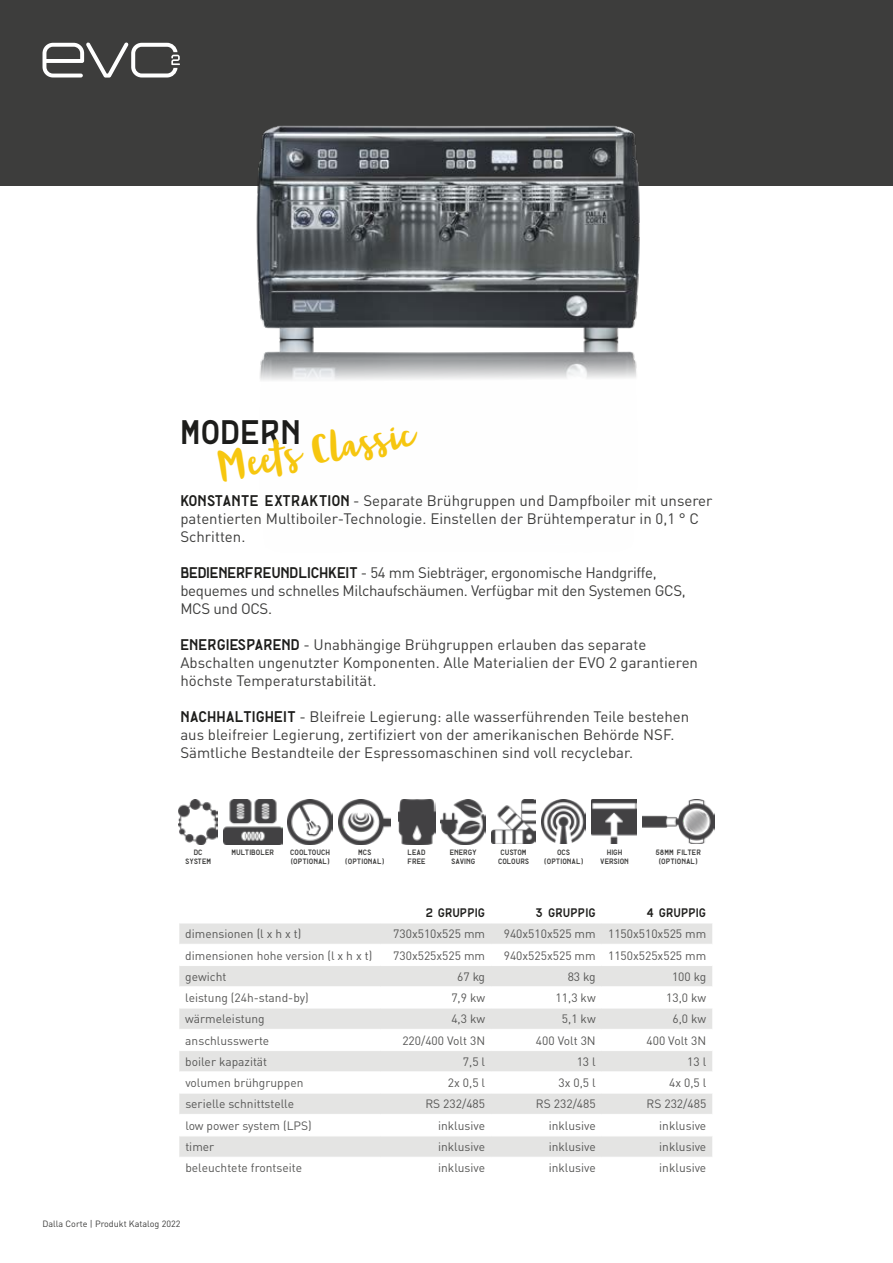
<style>
.page{position:relative;width:893px;height:1263px;background:#fff}
.page>*{position:absolute;margin:0;border:0;box-sizing:border-box;transform-origin:0 0}
.t1{font:33px "Blog Script";color:#f7c70f}
.t2{font:600 condensed 33px "Dalla Corte";color:#1d1d1b}
.t3{font:15px/18px "DIN Pro";color:#3d3d3c}
.t4{font:15px/18px "DIN Pro";letter-spacing:-.02em;color:#3d3d3c}
.t5{font:12px "DIN Pro";color:#575756}
.t6{font:600 condensed 12px "Dalla Corte";color:#1d1d1b}
.t7{font:9px "DIN Pro";color:#3d3d3c}
.t8{font:600 condensed 7.5px/9px "Dalla Corte";color:#3d3d3c;text-align:center}
.s1{font-family:"Dalla Corte";font-weight:600;font-stretch:condensed;color:#1d1d1b}
</style>
<div class="page">
<div style="left:0;top:0;width:893px;height:185px;background:#3d3d3c"></div>
<svg style="left:179px;top:924px;width:533px;height:233px;fill:#e4e4e3"></svg>
<hr style="left:179px;top:944px;width:202px;height:1px;background:#fff">
<hr style="left:381px;top:944px;width:110px;height:1px;background:#fff">
<hr style="left:491px;top:944px;width:111px;height:1px;background:#fff">
<hr style="left:602px;top:944px;width:110px;height:1px;background:#fff">
<hr style="left:179px;top:965px;width:202px;height:1px;background:#fff">
<hr style="left:381px;top:965px;width:110px;height:1px;background:#fff">
<hr style="left:491px;top:965px;width:111px;height:1px;background:#fff">
<hr style="left:602px;top:965px;width:110px;height:1px;background:#fff">
<hr style="left:179px;top:986px;width:202px;height:1px;background:#fff">
<hr style="left:381px;top:986px;width:110px;height:1px;background:#fff">
<hr style="left:491px;top:986px;width:111px;height:1px;background:#fff">
<hr style="left:602px;top:986px;width:110px;height:1px;background:#fff">
<hr style="left:179px;top:1008px;width:202px;height:1px;background:#fff">
<hr style="left:381px;top:1008px;width:110px;height:1px;background:#fff">
<hr style="left:491px;top:1008px;width:111px;height:1px;background:#fff">
<hr style="left:602px;top:1008px;width:110px;height:1px;background:#fff">
<hr style="left:179px;top:1029px;width:202px;height:1px;background:#fff">
<hr style="left:381px;top:1029px;width:110px;height:1px;background:#fff">
<hr style="left:491px;top:1029px;width:111px;height:1px;background:#fff">
<hr style="left:602px;top:1029px;width:110px;height:1px;background:#fff">
<hr style="left:179px;top:1050px;width:202px;height:1px;background:#fff">
<hr style="left:381px;top:1050px;width:110px;height:1px;background:#fff">
<hr style="left:491px;top:1050px;width:111px;height:1px;background:#fff">
<hr style="left:602px;top:1050px;width:110px;height:1px;background:#fff">
<hr style="left:179px;top:1071px;width:202px;height:1px;background:#fff">
<hr style="left:381px;top:1071px;width:110px;height:1px;background:#fff">
<hr style="left:491px;top:1071px;width:111px;height:1px;background:#fff">
<hr style="left:602px;top:1071px;width:110px;height:1px;background:#fff">
<hr style="left:179px;top:1093px;width:202px;height:1px;background:#fff">
<hr style="left:381px;top:1093px;width:110px;height:1px;background:#fff">
<hr style="left:491px;top:1093px;width:111px;height:1px;background:#fff">
<hr style="left:602px;top:1093px;width:110px;height:1px;background:#fff">
<hr style="left:179px;top:1114px;width:202px;height:1px;background:#fff">
<hr style="left:381px;top:1114px;width:110px;height:1px;background:#fff">
<hr style="left:491px;top:1114px;width:111px;height:1px;background:#fff">
<hr style="left:602px;top:1114px;width:110px;height:1px;background:#fff">
<hr style="left:179px;top:1136px;width:202px;height:1px;background:#fff">
<hr style="left:381px;top:1136px;width:110px;height:1px;background:#fff">
<hr style="left:491px;top:1136px;width:111px;height:1px;background:#fff">
<hr style="left:602px;top:1136px;width:110px;height:1px;background:#fff">
<img style="left:254px;top:125px;width:388px;height:214px">
<img style="left:260px;top:339px;width:377px;height:42px">
<svg style="left:43px;top:43px;width:137px;height:35px"></svg>
<img style="left:224px;top:799px;width:58px;height:45px">
<img style="left:398px;top:799px;width:37px;height:45px">
<img style="left:441px;top:800px;width:45px;height:44px">
<img style="left:491px;top:799px;width:45px;height:45px">
<img style="left:642px;top:799px;width:72px;height:45px">
<img style="left:179px;top:799px;width:39px;height:45px">
<img style="left:592px;top:799px;width:45px;height:45px">
<img style="left:288px;top:799px;width:45px;height:45px">
<img style="left:541px;top:799px;width:45px;height:45px">
<img style="left:339px;top:799px;width:52px;height:45px">
<h1 class="t2" style="left:180px;top:417px;width:122px">MODERN</h1>
<h1 class="t1" style="left:215px;top:449px;width:201px;rotate:-10deg">Meets Classic</h1>
<p class="t3" style="left:180px;top:490px;width:534px"><span class="s1">KONSTANTE EXTRAKTION</span> - Separate Brühgruppen und Dampfboiler mit unserer patentierten Multiboiler-Technologie. Einstellen der Brühtemperatur in 0,1 ° C<br>Schritten.</p>
<p class="t4" style="left:180px;top:562px;width:507px"><span class="s1">BEDIENERFREUNDLICHKEIT</span> - 54 mm Siebträger, ergonomische Handgriffe, bequemes und schnelles Milchaufschäumen. Verfügbar mit den Systemen GCS,<br>MCS und OCS.</p>
<p class="t3" style="left:180px;top:634px;width:519px"><span class="s1">ENERGIESPAREND</span> - Unabhängige Brühgruppen erlauben das separate<br>Abschalten ungenutzter Komponenten. Alle Materialien der EVO 2 garantieren höchste Temperaturstabilität.</p>
<p class="t3" style="left:180px;top:706px;width:510px"><span class="s1">NACHHALTIGHEIT</span> - Bleifreie Legierung: alle wasserführenden Teile bestehen aus bleifreier Legierung, zertifiziert von der amerikanischen Behörde NSF.<br>Sämtliche Bestandteile der Espressomaschinen sind voll recyclebar.</p>
<p class="t8" style="left:600px;top:848px;width:30px">HIGH<br>VERSION</p>
<p class="t8" style="left:290px;top:848px;width:42px;text-align:left">COOLTOUCH (OPTIONAL)</p>
<p class="t8" style="left:544px;top:848px;width:41px">OCS (OPTIONAL)</p>
<p class="t8" style="left:194px;top:848px;width:10px">DC</p>
<p class="t8" style="left:231px;top:848px;width:44px">MULTIBOLER</p>
<p class="t8" style="left:185px;top:857px;width:28px">SYSTEM</p>
<p class="t8" style="left:408px;top:848px;width:20px;text-align:left">LEAD<br>FREE</p>
<p class="t8" style="left:450px;top:848px;width:29px;text-align:left">ENERGY<br>SAVING</p>
<p class="t8" style="left:498px;top:848px;width:33px">CUSTOM<br>COLOURS</p>
<p class="t8" style="left:655px;top:848px;width:47px">58MM FILTER (OPTIONAL)</p>
<p class="t8" style="left:345px;top:848px;width:41px">MCS (OPTIONAL)</p>
<p class="t6" style="left:426px;top:907px;width:61px">2 GRUPPIG</p>
<p class="t6" style="left:536px;top:907px;width:62px">3 GRUPPIG</p>
<p class="t6" style="left:646px;top:907px;width:61px">4 GRUPPIG</p>
<p class="t5" style="left:185px;top:924px;width:118px">dimensionen (l x h x t)</p>
<p class="t5" style="left:393px;top:924px;width:93px">730x510x525 mm</p>
<p class="t5" style="left:504px;top:924px;width:204px">940x510x525 mm 1150x510x525 mm</p>
<p class="t5" style="left:185px;top:946px;width:189px">dimensionen hohe version (l x h x t)</p>
<p class="t5" style="left:393px;top:946px;width:93px">730x525x525 mm</p>
<p class="t5" style="left:504px;top:946px;width:204px">940x525x525 mm 1150x525x525 mm</p>
<p class="t5" style="left:185px;top:967px;width:43px">gewicht</p>
<p class="t5" style="left:457px;top:967px;width:29px">67 kg</p>
<p class="t5" style="left:568px;top:967px;width:29px">83 kg</p>
<p class="t5" style="left:672px;top:967px;width:36px">100 kg</p>
<p class="t5" style="left:185px;top:988px;width:125px">leistung (24h-stand-by)</p>
<p class="t5" style="left:451px;top:988px;width:35px">7,9 kw</p>
<p class="t5" style="left:556px;top:988px;width:42px">11,3 kw</p>
<p class="t5" style="left:666px;top:988px;width:42px">13,0 kw</p>
<p class="t5" style="left:185px;top:1009px;width:81px">wärmeleistung</p>
<p class="t5" style="left:451px;top:1009px;width:35px">4,3 kw</p>
<p class="t5" style="left:562px;top:1009px;width:35px">5,1 kw</p>
<p class="t5" style="left:672px;top:1009px;width:35px">6,0 kw</p>
<p class="t5" style="left:185px;top:1031px;width:86px">anschlusswerte</p>
<p class="t5" style="left:402px;top:1031px;width:84px">220/400 Volt 3N</p>
<p class="t5" style="left:536px;top:1031px;width:61px">400 Volt 3N</p>
<p class="t5" style="left:646px;top:1031px;width:61px">400 Volt 3N</p>
<p class="t5" style="left:185px;top:1052px;width:83px">boiler kapazität</p>
<p class="t5" style="left:463px;top:1052px;width:24px">7,5 l</p>
<p class="t5" style="left:577px;top:1052px;width:21px">13 l</p>
<p class="t5" style="left:687px;top:1052px;width:21px">13 l</p>
<p class="t5" style="left:185px;top:1073px;width:120px">volumen brühgruppen</p>
<p class="t5" style="left:448px;top:1073px;width:39px">2x 0,5 l</p>
<p class="t5" style="left:558px;top:1073px;width:39px">3x 0,5 l</p>
<p class="t5" style="left:669px;top:1073px;width:39px">4x 0,5 l</p>
<p class="t5" style="left:185px;top:1094px;width:110px">serielle schnittstelle</p>
<p class="t5" style="left:425px;top:1094px;width:61px">RS 232/485</p>
<p class="t5" style="left:536px;top:1094px;width:61px">RS 232/485</p>
<p class="t5" style="left:646px;top:1094px;width:61px">RS 232/485</p>
<p class="t5" style="left:185px;top:1116px;width:128px">low power system (LPS)</p>
<p class="t5" style="left:438px;top:1116px;width:49px">inklusive</p>
<p class="t5" style="left:549px;top:1116px;width:49px">inklusive</p>
<p class="t5" style="left:659px;top:1116px;width:49px">inklusive</p>
<p class="t5" style="left:185px;top:1137px;width:30px">timer</p>
<p class="t5" style="left:438px;top:1137px;width:49px">inklusive</p>
<p class="t5" style="left:549px;top:1137px;width:49px">inklusive</p>
<p class="t5" style="left:659px;top:1137px;width:49px">inklusive</p>
<p class="t5" style="left:185px;top:1159px;width:118px">beleuchtete frontseite</p>
<p class="t5" style="left:438px;top:1159px;width:49px">inklusive</p>
<p class="t5" style="left:549px;top:1159px;width:49px">inklusive</p>
<p class="t5" style="left:659px;top:1159px;width:49px">inklusive</p>
<p class="t7" style="left:43px;top:1217px;width:139px">Dalla Corte | Produkt Katalog 2022</p>
</div>
